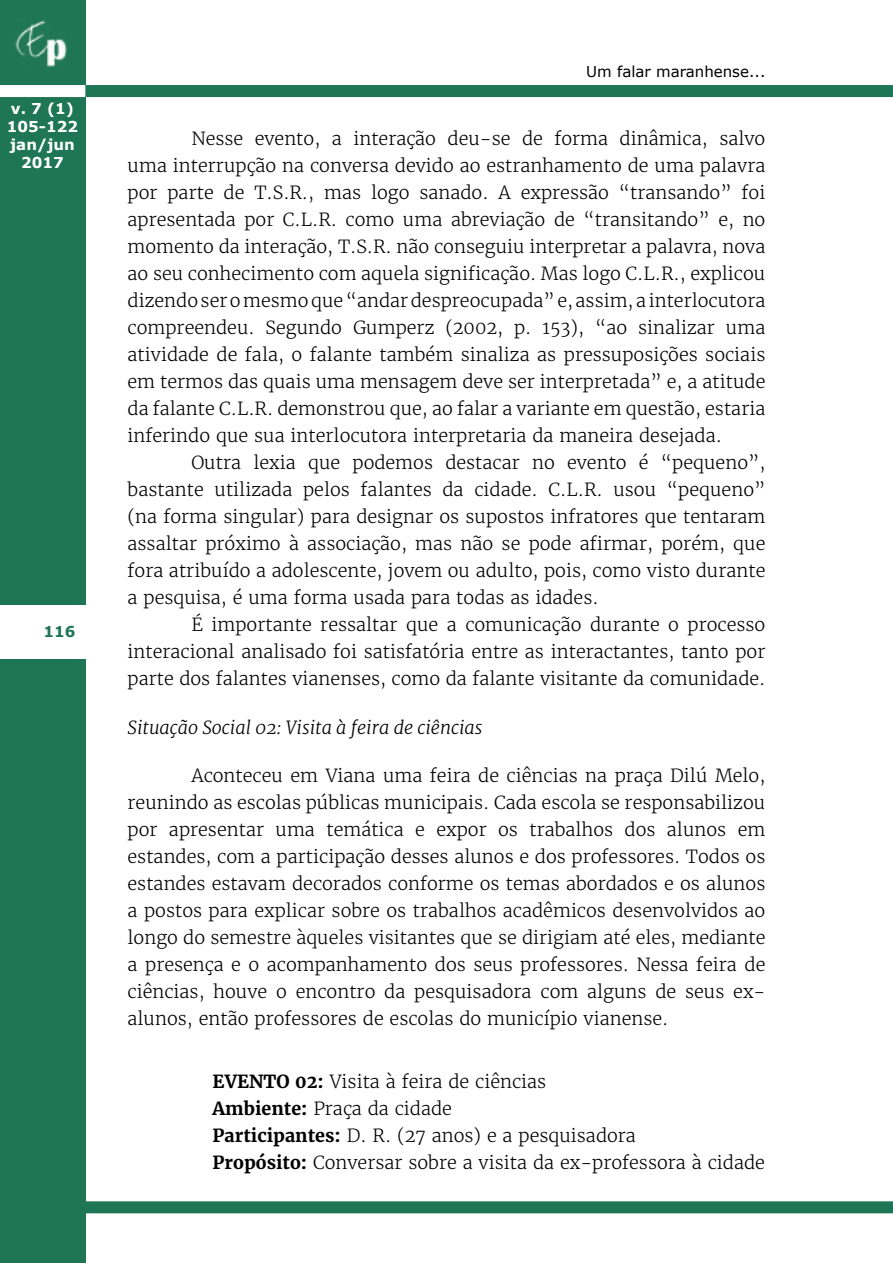
<style>
.page{position:relative;width:893px;height:1263px;background:#fff}
.page>*{position:absolute;margin:0;border:0;box-sizing:border-box;transform-origin:0 0}
.t1{font:300 18px/27px "Merriweather";color:#000;text-align:justify}
.t2{font:italic 300 18px "Merriweather";color:#000}
.t3{font:700 15px/18px "Verdana";color:#fff;text-align:center}
.t4{font:15px "Verdana";color:#000}
.t5{font:700 15px "Verdana";color:#1f7656}
.s1{font-weight:700}
</style>
<div class="page">
<div style="left:0;top:0;width:85px;height:1263px;background:#1f7656"></div>
<img style="left:15px;top:20px;width:52px;height:47px">
<div style="left:85px;top:85px;width:808px;height:12px;background:#1f7656"></div>
<div style="left:0;top:85px;width:85px;height:12px;background:#fff"></div>
<div style="left:77px;top:1201px;width:816px;height:12px;background:#1f7656"></div>
<div style="left:0;top:605px;width:85px;height:53px;background:#fff"></div>
<p class="t3" style="left:7px;top:99px;width:73px">v. 7 (1)<br>105-122 jan/jun<br>2017</p>
<p class="t5" style="left:44px;top:621px;width:33px">116</p>
<p class="t4" style="left:586px;top:61px;width:181px">Um falar maranhense...</p>
<p class="t1" style="left:128px;top:125px;width:639px;text-indent:64px">Nesse evento, a interação deu-se de forma dinâmica, salvo uma interrupção na conversa devido ao estranhamento de uma palavra por parte de T.S.R., mas logo sanado. A expressão “transando” foi apresentada por C.L.R. como uma abreviação de “transitando” e, no momento da interação, T.S.R. não conseguiu interpretar a palavra, nova ao seu conhecimento com aquela significação. Mas logo C.L.R., explicou dizendo ser o mesmo que “andar despreocupada” e, assim, a interlocutora compreendeu. Segundo Gumperz (2002, p. 153), “ao sinalizar uma atividade de fala, o falante também sinaliza as pressuposições sociais em termos das quais uma mensagem deve ser interpretada” e, a atitude da falante C.L.R. demonstrou que, ao falar a variante em questão, estaria inferindo que sua interlocutora interpretaria da maneira desejada.</p>
<p class="t1" style="left:128px;top:449px;width:639px;text-indent:64px">Outra lexia que podemos destacar no evento é “pequeno”, bastante utilizada pelos falantes da cidade. C.L.R. usou “pequeno” (na forma singular) para designar os supostos infratores que tentaram assaltar próximo à associação, mas não se pode afirmar, porém, que fora atribuído a adolescente, jovem ou adulto, pois, como visto durante a pesquisa, é uma forma usada para todas as idades.</p>
<p class="t1" style="left:128px;top:611px;width:639px;text-indent:64px">É importante ressaltar que a comunicação durante o processo interacional analisado foi satisfatória entre as interactantes, tanto por parte dos falantes vianenses, como da falante visitante da comunidade.</p>
<p class="t2" style="left:128px;top:716px;width:356px">Situação Social 02: Visita à feira de ciências</p>
<p class="t1" style="left:128px;top:762px;width:639px;text-indent:64px">Aconteceu em Viana uma feira de ciências na praça Dilú Melo, reunindo as escolas públicas municipais. Cada escola se responsabilizou por apresentar uma temática e expor os trabalhos dos alunos em estandes, com a participação desses alunos e dos professores. Todos os estandes estavam decorados conforme os temas abordados e os alunos a postos para explicar sobre os trabalhos acadêmicos desenvolvidos ao longo do semestre àqueles visitantes que se dirigiam até eles, mediante a presença e o acompanhamento dos seus professores. Nessa feira de ciências, houve o encontro da pesquisadora com alguns de seus ex&shy;alunos, então professores de escolas do município vianense.</p>
<p class="t1" style="left:213px;top:1068px;width:554px;text-align:left"><span class="s1">EVENTO 02:</span> Visita à feira de ciências<br><span class="s1">Ambiente:</span> Praça da cidade<br><span class="s1">Participantes:</span> D. R. (27 anos) e a pesquisadora<br><span class="s1">Propósito:</span> Conversar sobre a visita da ex-professora à cidade</p>
</div>
